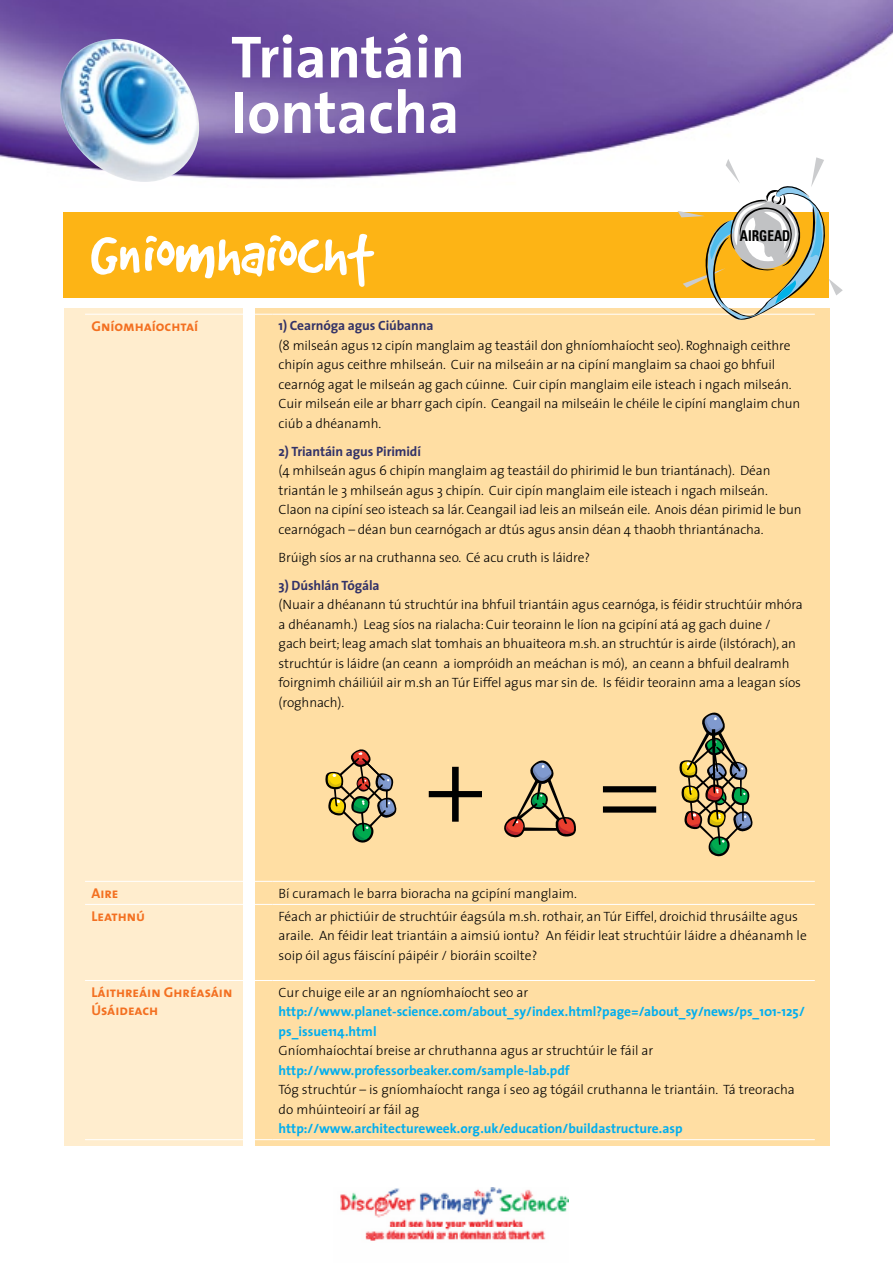
<style>
.page{position:relative;width:893px;height:1263px;background:#fff}
.page>*{position:absolute;margin:0;border:0;box-sizing:border-box;transform-origin:0 0}
.t1{font:700 60px/55.5px "The Sans";color:#fff}
.t2{font:700 condensed 14.85px "Univers";color:#000;scale:.89 1}
.t3{font:14.25px/18px "The Sans Bold Caps";color:#f37021}
.t4{font:300 13.5px/19.5px "The Sans";letter-spacing:-.01em;color:#000}
.t5{font:700 13.5px/19.5px "The Sans";color:#00aeef}
.t6{font:700 13.5px "The Sans";letter-spacing:-.01em;color:#323268}
.t7{font:700 13.5px "The Sans";letter-spacing:-.01em;color:#333367}
</style>
<div class="page">
<div style="left:64px;top:213px;width:765px;height:85px;background:#fdb415"></div>
<div style="left:64px;top:308px;width:178px;height:838px;background:#ffedce"></div>
<div style="left:255px;top:308px;width:574px;height:838px;background:#ffdea3"></div>
<img style="left:0;top:0;width:893px;height:180px">
<img style="left:60px;top:39px;width:139px;height:143px">
<hr style="left:85px;top:314px;width:187px;height:1px;background:#fff">
<hr style="left:272px;top:314px;width:543px;height:1px;background:#fff">
<hr style="left:85px;top:881px;width:187px;height:1px;background:#fff">
<hr style="left:272px;top:881px;width:543px;height:1px;background:#fff">
<hr style="left:85px;top:904px;width:187px;height:1px;background:#fff">
<hr style="left:272px;top:904px;width:543px;height:1px;background:#fff">
<hr style="left:85px;top:980px;width:187px;height:1px;background:#fff">
<hr style="left:272px;top:980px;width:543px;height:1px;background:#fff">
<hr style="left:85px;top:1139px;width:187px;height:1px;background:#fff">
<hr style="left:272px;top:1139px;width:543px;height:1px;background:#fff">
<svg style="left:677px;top:157px;width:166px;height:163px"></svg>
<svg style="left:325px;top:749px;width:72px;height:94px"></svg>
<svg style="left:504px;top:760px;width:72px;height:78px"></svg>
<svg style="left:679px;top:712px;width:73px;height:144px"></svg>
<svg style="left:603px;top:786px;width:53px;height:27px"></svg>
<svg style="left:429px;top:767px;width:53px;height:55px"></svg>
<img style="left:340px;top:1187px;width:228px;height:54px">
<svg style="left:91px;top:234px;width:283px;height:53px"></svg>
<h1 class="t1" style="left:231px;top:28px;width:235px">Triantáin<br>Iontacha</h1>
<p class="t2" style="left:740px;top:227px;width:58px">AIRGEAD</p>
<p class="t3" style="left:91px;top:317px;width:108px">Gníomhaíochtaí</p>
<p class="t7" style="left:279px;top:314px;width:156px">1) Cearnóga agus Ciúbanna</p>
<p class="t4" style="left:279px;top:335px;width:523px">(8 milseán agus 12 cipín manglaim ag teastáil don ghníomhaíocht seo). Roghnaigh ceithre chipín agus ceithre mhilseán. Cuir na milseáin ar na cipíní manglaim sa chaoi go bhfuil cearnóg agat le milseán ag gach cúinne. Cuir cipín manglaim eile isteach i ngach milseán.<br>Cuir milseán eile ar bharr gach cipín. Ceangail na milseáin le chéile le cipíní manglaim chun ciúb a dhéanamh.</p>
<p class="t6" style="left:279px;top:440px;width:144px">2) Triantáin agus Pirimidí</p>
<p class="t4" style="left:279px;top:461px;width:525px">(4 mhilseán agus 6 chipín manglaim ag teastáil do phirimid le bun triantánach). Déan triantán le 3 mhilseán agus 3 chipín. Cuir cipín manglaim eile isteach i ngach milseán.<br>Claon na cipíní seo isteach sa lár. Ceangail iad leis an milseán eile. Anois déan pirimid le bun cearnógach – déan bun cearnógach ar dtús agus ansin déan 4 thaobh thriantánacha.</p>
<p class="t4" style="left:279px;top:547px;width:313px">Brúigh síos ar na cruthanna seo. Cé acu cruth is láidre?</p>
<p class="t6" style="left:279px;top:574px;width:102px">3) Dúshlán Tógála</p>
<p class="t4" style="left:279px;top:595px;width:526px">(Nuair a dhéanann tú struchtúr ina bhfuil triantáin agus cearnóga, is féidir struchtúir mhóra a dhéanamh.) Leag síos na rialacha: Cuir teorainn le líon na gcipíní atá ag gach duine /<br>gach beirt; leag amach slat tomhais an bhuaiteora m.sh. an struchtúr is airde (ilstórach), an struchtúr is láidre (an ceann a iompróidh an meáchan is mó), an ceann a bhfuil dealramh foirgnimh cháiliúil air m.sh an Túr Eiffel agus mar sin de. Is féidir teorainn ama a leagan síos (roghnach).</p>
<p class="t3" style="left:91px;top:884px;width:29px">Aire</p>
<p class="t4" style="left:279px;top:883px;width:300px">Bí curamach le barra bioracha na gcipíní manglaim.</p>
<p class="t3" style="left:91px;top:907px;width:55px">Leathnú</p>
<p class="t4" style="left:279px;top:906px;width:530px">Féach ar phictiúir de struchtúir éagsúla m.sh. rothair, an Túr Eiffel, droichid thrusáilte agus araile. An féidir leat triantáin a aimsiú iontu? An féidir leat struchtúir láidre a dhéanamh le soip óil agus fáiscíní páipéir / bioráin scoilte?</p>
<p class="t3" style="left:91px;top:983px;width:143px">Láithreáin Ghréasáin<br>Úsáideach</p>
<p class="t4" style="left:279px;top:982px;width:251px">Cur chuige eile ar an ngníomhaíocht seo ar</p>
<p class="t5" style="left:279px;top:1001px;width:528px">http://www.planet-science.com/about_sy/index.html?page=/about_sy/news/ps_101-125/ ps_issue114.html</p>
<p class="t4" style="left:279px;top:1040px;width:376px">Gníomhaíochtaí breise ar chruthanna agus ar struchtúir le fáil ar</p>
<p class="t5" style="left:279px;top:1060px;width:293px">http://www.professorbeaker.com/sample-lab.pdf</p>
<p class="t4" style="left:279px;top:1079px;width:518px">Tóg struchtúr – is gníomhaíocht ranga í seo ag tógáil cruthanna le triantáin. Tá treoracha do mhúinteoirí ar fáil ag</p>
<p class="t5" style="left:279px;top:1118px;width:406px">http://www.architectureweek.org.uk/education/buildastructure.asp</p>
</div>
